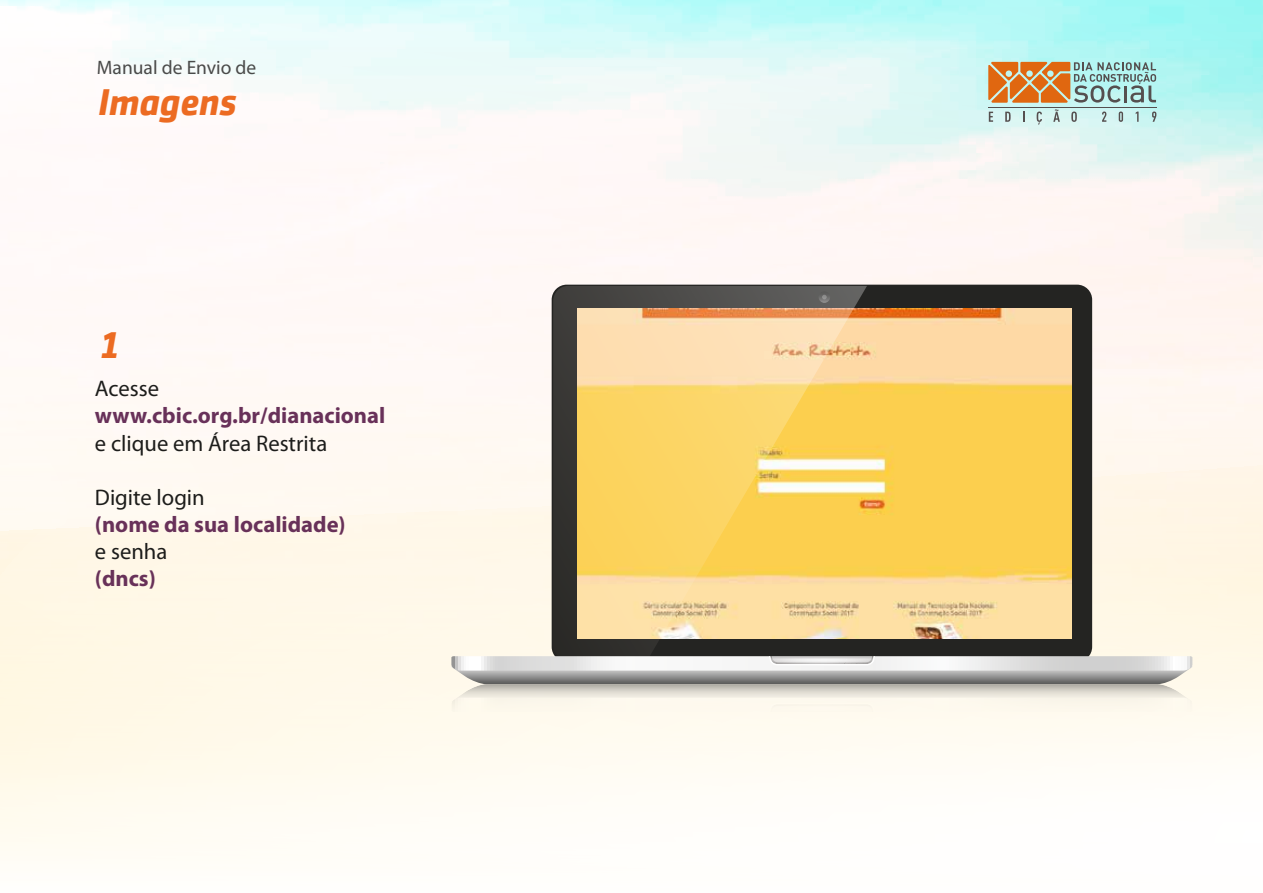
<style>
.page{position:relative;width:1263px;height:893px;background:#fff}
.page>*{position:absolute;margin:0;border:0;box-sizing:border-box;transform-origin:0 0}
.t1{font:italic 700 37.5px "Sentico Sans DT";color:#ec6b22}
.t2{font:700 22.65px "Myriad Pro";color:#683159}
.t3{font:22.65px "Myriad Pro";color:#1d1d1b}
.t4{font:19.5px "Myriad Pro";color:#4a4a49}
</style>
<div class="page">
<img style="left:0;top:0;width:1263px;height:271px">
<div style="left:0;top:271px;width:1263px;height:622px;background:linear-gradient(to bottom,#fff6ef,#fffcf0)"></div>
<hr style="left:988px;top:107px;width:169px;height:1px;background:#554f4f">
<svg style="left:989px;top:112px;width:4px;height:10px"></svg>
<svg style="left:1005px;top:112px;width:5px;height:10px"></svg>
<svg style="left:1037px;top:112px;width:5px;height:13px"></svg>
<svg style="left:1053px;top:109px;width:7px;height:13px"></svg>
<svg style="left:1071px;top:112px;width:6px;height:10px"></svg>
<svg style="left:1102px;top:112px;width:4px;height:10px"></svg>
<svg style="left:1119px;top:112px;width:4px;height:10px"></svg>
<svg style="left:1136px;top:112px;width:2px;height:10px"></svg>
<svg style="left:1152px;top:112px;width:4px;height:10px"></svg>
<svg style="left:988px;top:62px;width:168px;height:41px;background:#b7a380"></svg>
<div style="left:552px;top:285px;width:540px;height:377px;background:#242422;border-radius:15px"></div>
<svg style="left:451px;top:656px;width:742px;height:56px;background:#d3d1cb"></svg>
<img style="left:867px;top:308px;width:204px;height:330px">
<svg style="left:553px;top:286px;width:314px;height:374px;background:#d9bb73"></svg>
<p class="t4" style="left:97px;top:56px;width:161px">Manual de Envio de</p>
<h1 class="t1" style="left:97px;top:80px;width:140px">Imagens</h1>
<h1 class="t1" style="left:97px;top:323px;width:24px">1</h1>
<p class="t3" style="left:95px;top:375px;width:66px">Acesse</p>
<p class="t2" style="left:95px;top:401px;width:292px">www.cbic.org.br/dianacional</p>
<p class="t3" style="left:95px;top:429px;width:234px">e clique em Área Restrita</p>
<p class="t3" style="left:95px;top:483px;width:111px">Digite login</p>
<p class="t2" style="left:95px;top:509px;width:252px">(nome da sua localidade)</p>
<p class="t3" style="left:95px;top:537px;width:74px">e senha</p>
<p class="t2" style="left:95px;top:564px;width:62px">(dncs)</p>
</div>
